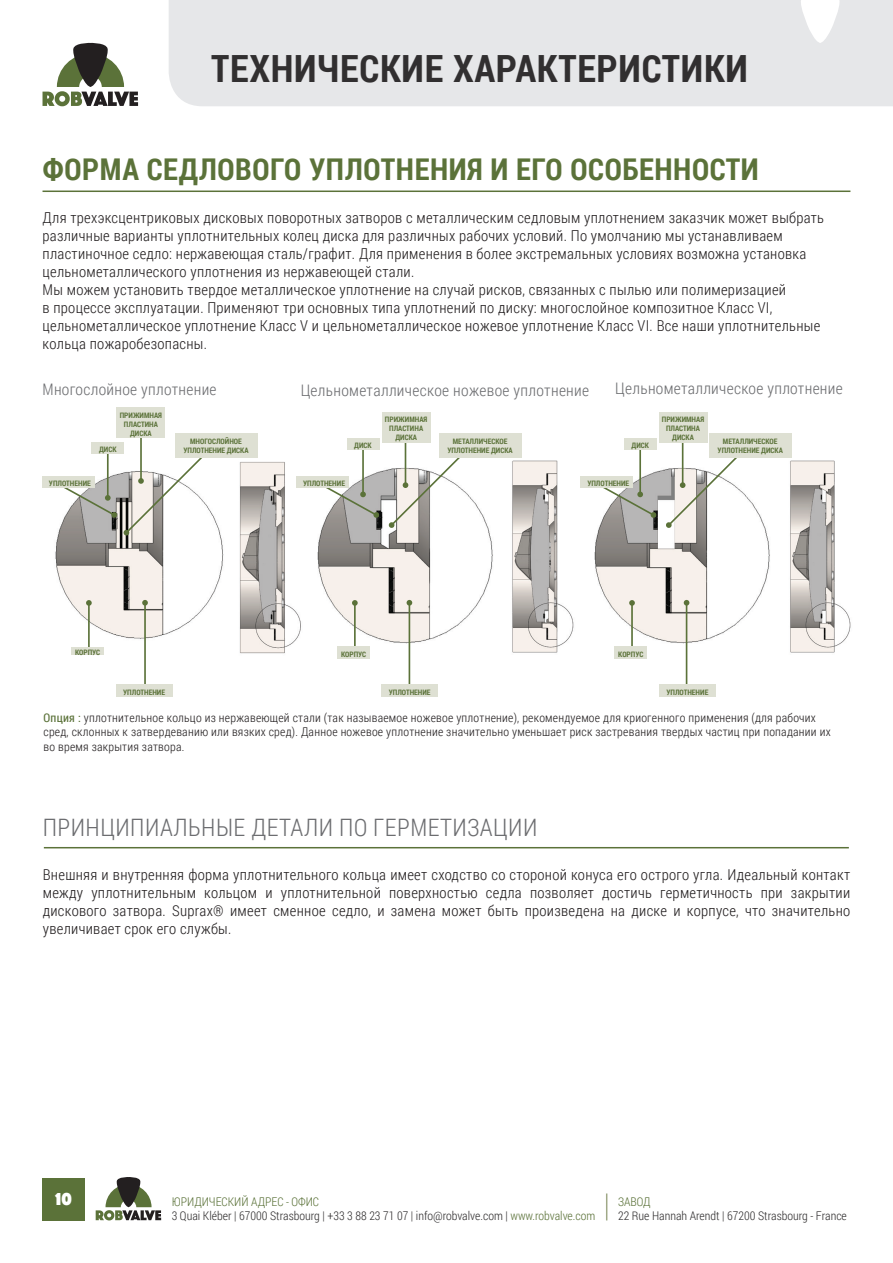
<style>
.page{position:relative;width:893px;height:1263px;background:#fff}
.page>*{position:absolute;margin:0;border:0;box-sizing:border-box;transform-origin:0 0}
.t1{font:700 37.5px "Roboto Condensed";letter-spacing:.02em;color:#312f30}
.t2{font:700 30px "Roboto Condensed";letter-spacing:.02em;color:#5b7239}
.t3{font:300 24px "Roboto Condensed";letter-spacing:.02em;color:#6c6d70}
.t4{font:18px "Phosphate Solid";color:#fff}
.t5{font:300 15.9px "Roboto Condensed";letter-spacing:.02em;color:#6c6d70}
.t6{font:300 15px/18px "Roboto Condensed";letter-spacing:.02em;color:#231f20}
.t7{font:300 12px/14.4px "Roboto Condensed";letter-spacing:.02em;color:#231f20}
.t8{font:300 12px/14.4px "Roboto Condensed";color:#312f30}
.t9{font:300 12px "Roboto Condensed";color:#5b7239}
.t10{font:700 7.5px/9px "Roboto Condensed";color:#5b7239;text-align:center}
.s1{font-weight:400;color:#5b7239}
.s2{color:#5b7239}
</style>
<div class="page">
<svg style="left:96px;top:1177px;width:65px;height:43px"></svg>
<div style="left:43px;top:1178px;width:42px;height:42px;background:#5b7239"></div>
<svg style="left:606px;top:1193px;width:1px;height:27px"></svg>
<div style="left:169px;top:0;width:723px;height:106px;background:#e6e7e9"></div>
<svg style="left:892px;top:0;width:1px;height:106px"></svg>
<svg style="left:43px;top:43px;width:95px;height:63px"></svg>
<svg style="left:799px;top:0;width:42px;height:43px"></svg>
<hr style="left:43px;top:191px;width:807px;height:1px;background:#5b7239">
<hr style="left:44px;top:847px;width:805px;height:1px;background:#5b7239">
<img style="left:53px;top:476px;width:171px;height:179px">
<img style="left:239px;top:462px;width:64px;height:192px">
<div style="left:175px;top:433px;width:82px;height:24px;background:#dee0d3"></div>
<hr style="left:140px;top:437px;width:2px;height:43px;background:#5b7239">
<div style="left:117px;top:408px;width:48px;height:30px;background:#dee0d3"></div>
<svg style="left:86px;top:600px;width:6px;height:6px"></svg>
<hr style="left:88px;top:603px;width:2px;height:45px;background:#5b7239">
<div style="left:72px;top:647px;width:32px;height:8px;background:#dee0d3"></div>
<svg style="left:142px;top:600px;width:6px;height:6px"></svg>
<hr style="left:144px;top:603px;width:2px;height:86px;background:#5b7239">
<svg style="left:59px;top:451px;width:149px;height:85px"></svg>
<div style="left:42px;top:477px;width:53px;height:11px;background:#dee0d3"></div>
<div style="left:116px;top:684px;width:57px;height:13px;background:#dee0d3"></div>
<div style="left:92px;top:442px;width:32px;height:12px;background:#dee0d3"></div>
<img style="left:507px;top:454px;width:67px;height:199px">
<img style="left:305px;top:469px;width:188px;height:179px">
<hr style="left:362px;top:449px;width:2px;height:45px;background:#5b7239">
<div style="left:347px;top:438px;width:32px;height:11px;background:#dee0d3"></div>
<svg style="left:388px;top:444px;width:85px;height:84px"></svg>
<hr style="left:405px;top:441px;width:1px;height:43px;background:#5b7239">
<svg style="left:352px;top:600px;width:6px;height:6px"></svg>
<hr style="left:354px;top:603px;width:2px;height:45px;background:#5b7239">
<div style="left:338px;top:647px;width:32px;height:12px;background:#dee0d3"></div>
<svg style="left:321px;top:483px;width:59px;height:35px"></svg>
<svg style="left:407px;top:600px;width:5px;height:6px"></svg>
<hr style="left:409px;top:603px;width:1px;height:86px;background:#5b7239">
<div style="left:381px;top:684px;width:57px;height:13px;background:#dee0d3"></div>
<div style="left:296px;top:477px;width:53px;height:11px;background:#dee0d3"></div>
<div style="left:439px;top:433px;width:82px;height:24px;background:#dee0d3"></div>
<div style="left:382px;top:412px;width:48px;height:31px;background:#dee0d3"></div>
<img style="left:785px;top:454px;width:66px;height:199px">
<img style="left:582px;top:469px;width:188px;height:179px">
<hr style="left:639px;top:449px;width:2px;height:45px;background:#5b7239">
<svg style="left:666px;top:444px;width:84px;height:84px"></svg>
<hr style="left:682px;top:441px;width:1px;height:43px;background:#5b7239">
<svg style="left:629px;top:600px;width:6px;height:6px"></svg>
<hr style="left:631px;top:603px;width:2px;height:45px;background:#5b7239">
<div style="left:615px;top:647px;width:32px;height:12px;background:#dee0d3"></div>
<svg style="left:598px;top:483px;width:59px;height:35px"></svg>
<svg style="left:684px;top:600px;width:5px;height:6px"></svg>
<hr style="left:686px;top:603px;width:1px;height:86px;background:#5b7239">
<div style="left:580px;top:477px;width:53px;height:11px;background:#dee0d3"></div>
<div style="left:709px;top:433px;width:82px;height:24px;background:#dee0d3"></div>
<div style="left:659px;top:684px;width:57px;height:13px;background:#dee0d3"></div>
<div style="left:624px;top:438px;width:32px;height:11px;background:#dee0d3"></div>
<div style="left:659px;top:412px;width:48px;height:31px;background:#dee0d3"></div>
<p class="t1" style="left:211px;top:42px;width:538px">ТЕХНИЧЕСКИЕ ХАРАКТЕРИСТИКИ</p>
<p class="t2" style="left:43px;top:148px;width:718px">ФОРМА СЕДЛОВОГО УПЛОТНЕНИЯ И ЕГО ОСОБЕННОСТИ</p>
<p class="t6" style="left:43px;top:208px;width:783px">Для трехэксцентриковых дисковых поворотных затворов с металлическим седловым уплотнением заказчик может выбрать различные варианты уплотнительных колец диска для различных рабочих условий. По умолчанию мы устанавливаем пластиночное седло: нержавеющая сталь/графит. Для применения в более экстремальных условиях возможна установка цельнометаллического уплотнения из нержавеющей стали.<br>Мы можем установить твердое металлическое уплотнение на случай рисков, связанных с пылью или полимеризацией<br>в процессе эксплуатации. Применяют три основных типа уплотнений по диску: многослойное композитное Класс VI, цельнометаллическое уплотнение Класс V и цельнометаллическое ножевое уплотнение Класс VI. Все наши уплотнительные кольца пожаробезопасны.</p>
<p class="t5" style="left:43px;top:378px;width:176px">Многослойное уплотнение</p>
<p class="t10" style="left:183px;top:437px;width:67px">МНОГОСЛОЙНОЕ<br>УПЛОТНЕНИЕ ДИСКА</p>
<p class="t10" style="left:120px;top:410px;width:44px">ПРИЖИМНАЯ<br>ПЛАСТИНА<br>ДИСКА</p>
<p class="t10" style="left:99px;top:444px;width:19px">ДИСК</p>
<p class="t5" style="left:301px;top:379px;width:290px">Цельнометаллическое ножевое уплотнение</p>
<p class="t5" style="left:615px;top:377px;width:229px">Цельнометаллическое уплотнение</p>
<p class="t10" style="left:354px;top:440px;width:19px">ДИСК</p>
<p class="t10" style="left:385px;top:415px;width:44px">ПРИЖИМНАЯ<br>ПЛАСТИНА<br>ДИСКА</p>
<p class="t10" style="left:453px;top:437px;width:56px">МЕТАЛЛИЧЕСКОЕ</p>
<p class="t10" style="left:448px;top:446px;width:67px">УПЛОТНЕНИЕ ДИСКА</p>
<p class="t10" style="left:632px;top:440px;width:19px">ДИСК</p>
<p class="t10" style="left:662px;top:415px;width:44px">ПРИЖИМНАЯ<br>ПЛАСТИНА<br>ДИСКА</p>
<p class="t10" style="left:723px;top:437px;width:56px">МЕТАЛЛИЧЕСКОЕ</p>
<p class="t10" style="left:718px;top:446px;width:67px">УПЛОТНЕНИЕ ДИСКА</p>
<p class="t10" style="left:49px;top:479px;width:43px">УПЛОТНЕНИЕ</p>
<p class="t10" style="left:303px;top:479px;width:43px">УПЛОТНЕНИЕ</p>
<p class="t10" style="left:587px;top:479px;width:43px">УПЛОТНЕНИЕ</p>
<p class="t10" style="left:75px;top:647px;width:27px">КОРПУС</p>
<p class="t10" style="left:123px;top:687px;width:43px">УПЛОТНЕНИЕ</p>
<p class="t10" style="left:341px;top:649px;width:27px">КОРПУС</p>
<p class="t10" style="left:389px;top:687px;width:43px">УПЛОТНЕНИЕ</p>
<p class="t10" style="left:618px;top:649px;width:27px">КОРПУС</p>
<p class="t10" style="left:666px;top:687px;width:43px">УПЛОТНЕНИЕ</p>
<p class="t7" style="left:44px;top:710px;width:789px"><span class="s1">Опция :</span> уплотнительное кольцо из нержавеющей стали (так называемое ножевое уплотнение), рекомендуемое для криогенного применения (для рабочих сред, склонных к затвердеванию или вязких сред). Данное ножевое уплотнение значительно уменьшает риск застревания твердых частиц при попадании их во время закрытия затвора.</p>
<p class="t3" style="left:43px;top:811px;width:496px">ПРИНЦИПИАЛЬНЫЕ ДЕТАЛИ ПО ГЕРМЕТИЗАЦИИ</p>
<p class="t6" style="left:43px;top:865px;width:809px;text-align:justify">Внешняя и внутренняя форма уплотнительного кольца имеет сходство со стороной конуса его острого угла. Идеальный контакт между уплотнительным кольцом и уплотнительной поверхностью седла позволяет достичь герметичность при закрытии дискового затвора. Suprax® имеет сменное седло, и замена может быть произведена на диске и корпусе, что значительно увеличивает срок его службы.</p>
<p class="t4" style="left:56px;top:1186px;width:18px">10</p>
<p class="t8" style="left:172px;top:1194px;width:425px"><span class="s2">ЮРИДИЧЕСКИЙ АДРЕС - ОФИС<br></span>3 Quai Kléber | 67000 Strasbourg | +33 3 88 23 71 07 | info@robvalve.com | <span class="s2">www.robvalve.com</span></p>
<p class="t9" style="left:618px;top:1193px;width:34px">ЗАВОД</p>
<p class="t8" style="left:618px;top:1208px;width:230px">22 Rue Hannah Arendt | 67200 Strasbourg - France</p>
</div>
